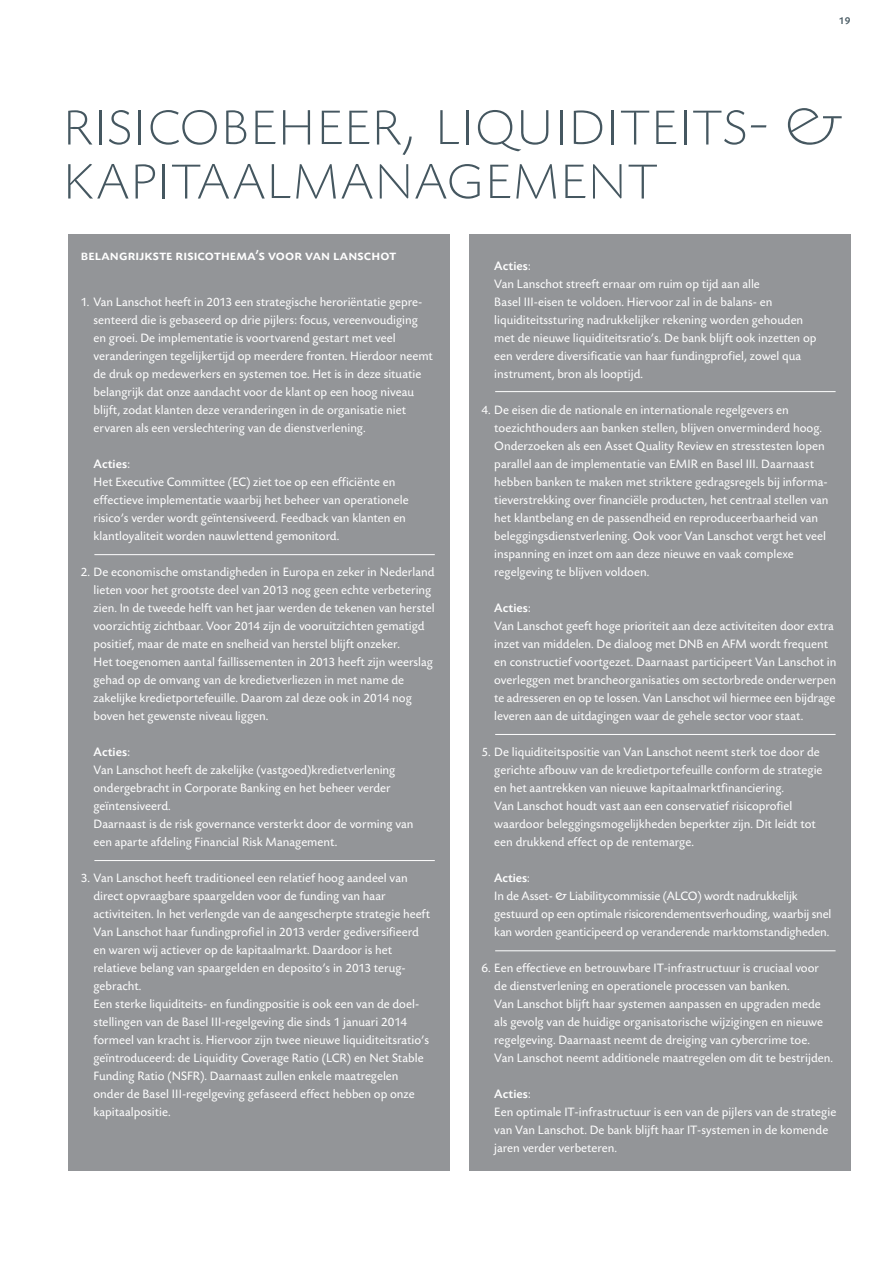
<style>
.page{position:relative;width:893px;height:1263px;background:#fff}
.page>*{position:absolute;margin:0;border:0;box-sizing:border-box;transform-origin:0 0}
.t1{font:72px/54px "Today Sans BEFOP X Light SC";letter-spacing:-.015em;color:#455760}
.t2{font:15px "Today Sans BEFOP Medium SC";letter-spacing:.01em;color:#fff}
.t3{font:12.75px/18px "Today Sans BEFOP";color:#fff}
.t4{font:500 10.5px "Today Sans BEFOP";color:#455760}
.s1{font-weight:500}
</style>
<div class="page">
<div style="left:68px;top:234px;width:382px;height:936px;background:#939598"></div>
<div style="left:469px;top:234px;width:381px;height:936px;background:#939598"></div>
<hr style="left:94px;top:554px;width:341px;height:1px;background:#fff">
<hr style="left:94px;top:860px;width:341px;height:1px;background:#fff">
<hr style="left:495px;top:391px;width:341px;height:1px;background:#fff">
<hr style="left:495px;top:734px;width:341px;height:1px;background:#fff">
<hr style="left:495px;top:950px;width:341px;height:1px;background:#fff">
<p class="t4" style="left:839px;top:15px;width:13px">19</p>
<h1 class="t1" style="left:62px;top:97px;width:782px">risicobeheer, liquiditeits- &amp; kapitaalmanagement</h1>
<p class="t2" style="left:81px;top:247px;width:317px">belangrijkste risicothema’s voor van lanschot</p>
<p class="t3" style="left:94px;top:293px;width:341px;text-indent:-13px">1. Van Lanschot heeft in 2013 een strategische heroriëntatie gepre&shy;senteerd die is gebaseerd op drie pijlers: focus, vereenvoudiging en groei. De implementatie is voortvarend gestart met veel veranderingen tegelijkertijd op meerdere fronten. Hierdoor neemt de druk op medewerkers en systemen toe. Het is in deze situatie belangrijk dat onze aandacht voor de klant op een hoog niveau blijft, zodat klanten deze veranderingen in de organisatie niet ervaren als een verslechtering van de dienstverlening.</p>
<p class="t3" style="left:94px;top:455px;width:317px"><span class="s1">Acties</span>:<br>Het Executive Committee (EC) ziet toe op een efficiënte en effectieve implementatie waarbij het beheer van operationele risico’s verder wordt geïntensiveerd. Feedback van klanten en klantloyaliteit worden nauwlettend gemonitord.</p>
<p class="t3" style="left:94px;top:563px;width:343px;text-indent:-13px">2. De economische omstandigheden in Europa en zeker in Nederland lieten voor het grootste deel van 2013 nog geen echte verbetering zien. In de tweede helft van het jaar werden de tekenen van herstel voorzichtig zichtbaar. Voor 2014 zijn de vooruitzichten gematigd positief, maar de mate en snelheid van herstel blijft onzeker.<br>Het toegenomen aantal faillissementen in 2013 heeft zijn weerslag gehad op de omvang van de kredietverliezen in met name de zakelijke kredietportefeuille. Daarom zal deze ook in 2014 nog boven het gewenste niveau liggen.</p>
<p class="t3" style="left:94px;top:743px;width:321px"><span class="s1">Acties</span>:<br>Van Lanschot heeft de zakelijke (vastgoed)kredietverlening ondergebracht in Corporate Banking en het beheer verder geïntensiveerd.<br>Daarnaast is de risk governance versterkt door de vorming van een aparte afdeling Financial Risk Management.</p>
<p class="t3" style="left:94px;top:869px;width:338px;text-indent:-13px">3. Van Lanschot heeft traditioneel een relatief hoog aandeel van direct opvraagbare spaargelden voor de funding van haar activiteiten. In het verlengde van de aangescherpte strategie heeft Van Lanschot haar fundingprofiel in 2013 verder gediversifieerd en waren wij actiever op de kapitaalmarkt. Daardoor is het relatieve belang van spaargelden en deposito’s in 2013 terug&shy;gebracht.<br>Een sterke liquiditeits- en fundingpositie is ook een van de doel&shy;stellingen van de Basel III-regelgeving die sinds 1 januari 2014 formeel van kracht is. Hiervoor zijn twee nieuwe liquiditeitsratio’s geïntroduceerd: de Liquidity Coverage Ratio (LCR) en Net Stable Funding Ratio (NSFR). Daarnaast zullen enkele maatregelen onder de Basel III-regelgeving gefaseerd effect hebben op onze kapitaalpositie.</p>
<p class="t3" style="left:494px;top:257px;width:324px"><span class="s1">Acties</span>:<br>Van Lanschot streeft ernaar om ruim op tijd aan alle<br>Basel III-eisen te voldoen. Hiervoor zal in de balans- en liquiditeitssturing nadrukkelijker rekening worden gehouden met de nieuwe liquiditeitsratio’s. De bank blijft ook inzetten op een verdere diversificatie van haar fundingprofiel, zowel qua instrument, bron als looptijd.</p>
<p class="t3" style="left:494px;top:402px;width:336px;text-indent:-13px">4. De eisen die de nationale en internationale regelgevers en toezichthouders aan banken stellen, blijven onverminderd hoog.<br>Onderzoeken als een Asset Quality Review en stresstesten lopen parallel aan de implementatie van EMIR en Basel III. Daarnaast hebben banken te maken met striktere gedragsregels bij informa&shy;tieverstrekking over financiële producten, het centraal stellen van het klantbelang en de passendheid en reproduceerbaarheid van beleggingsdienstverlening. Ook voor Van Lanschot vergt het veel inspanning en inzet om aan deze nieuwe en vaak complexe regelgeving te blijven voldoen.</p>
<p class="t3" style="left:494px;top:600px;width:344px"><span class="s1">Acties</span>:<br>Van Lanschot geeft hoge prioriteit aan deze activiteiten door extra inzet van middelen. De dialoog met DNB en AFM wordt frequent en constructief voortgezet. Daarnaast participeert Van Lanschot in overleggen met brancheorganisaties om sectorbrede onderwerpen te adresseren en op te lossen. Van Lanschot wil hiermee een bijdrage leveren aan de uitdagingen waar de gehele sector voor staat.</p>
<p class="t3" style="left:494px;top:744px;width:330px;text-indent:-13px">5. De liquiditeitspositie van Van Lanschot neemt sterk toe door de gerichte afbouw van de kredietportefeuille conform de strategie en het aantrekken van nieuwe kapitaalmarktfinanciering.<br>Van Lanschot houdt vast aan een conservatief risicoprofiel waardoor beleggingsmogelijkheden beperkter zijn. Dit leidt tot een drukkend effect op de rentemarge.</p>
<p class="t3" style="left:494px;top:870px;width:339px"><span class="s1">Acties</span>:<br>In de Asset- &amp; Liabilitycommissie (ALCO) wordt nadrukkelijk gestuurd op een optimale risicorendementsverhouding, waarbij snel kan worden geanticipeerd op veranderende marktomstandigheden.</p>
<p class="t3" style="left:494px;top:960px;width:340px;text-indent:-13px">6. Een effectieve en betrouwbare IT-infrastructuur is cruciaal voor de dienstverlening en operationele processen van banken.<br>Van Lanschot blijft haar systemen aanpassen en upgraden mede als gevolg van de huidige organisatorische wijzigingen en nieuwe regelgeving. Daarnaast neemt de dreiging van cybercrime toe.<br>Van Lanschot neemt additionele maatregelen om dit te bestrijden.</p>
<p class="t3" style="left:494px;top:1086px;width:343px"><span class="s1">Acties</span>:<br>Een optimale IT-infrastructuur is een van de pijlers van de strategie van Van Lanschot. De bank blijft haar IT-systemen in de komende jaren verder verbeteren.</p>
</div>
